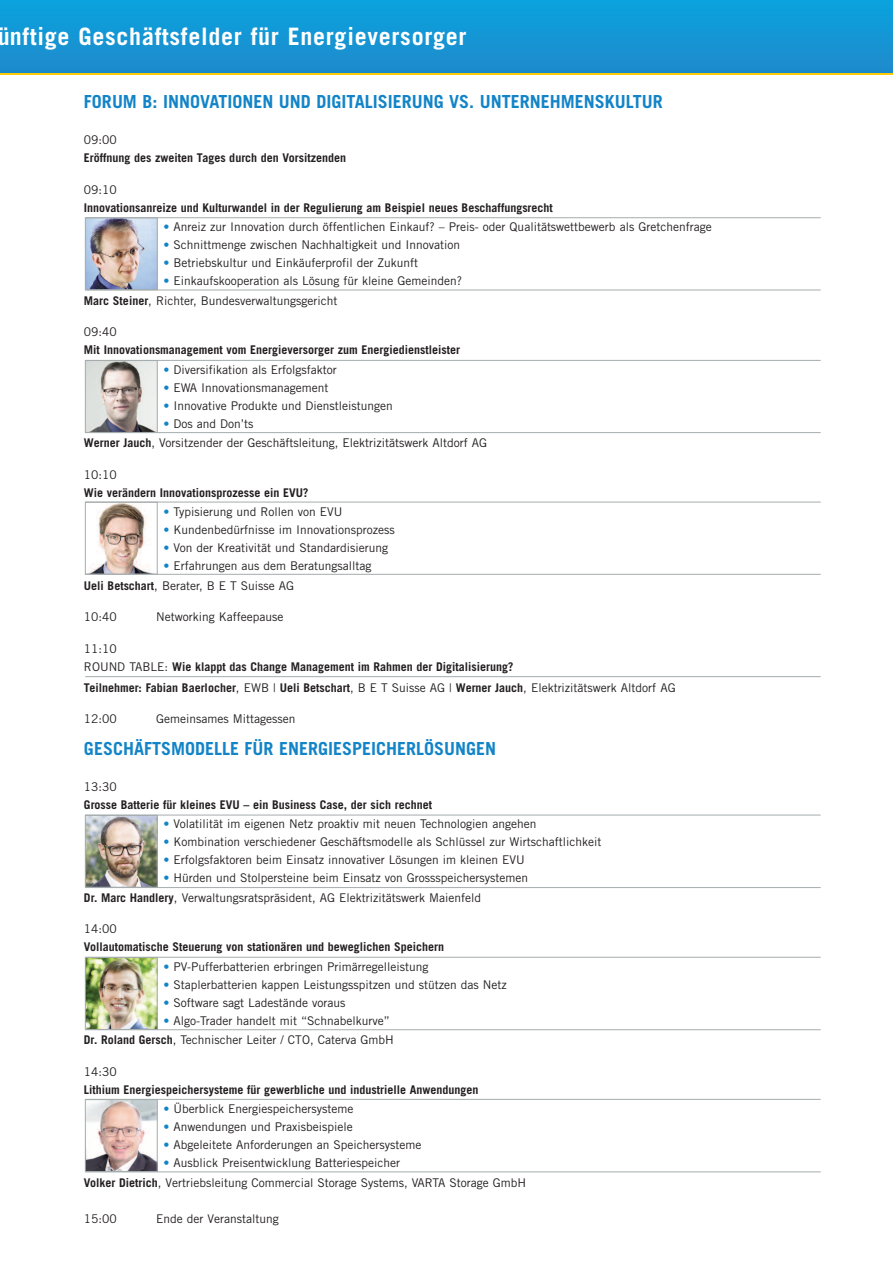
<style>
.page{position:relative;width:893px;height:1263px;background:#fff}
.page>*{position:absolute;margin:0;border:0;box-sizing:border-box;transform-origin:0 0}
.t1{font:700 24px "Trade Gothic";letter-spacing:.03em;color:#fff}
.t2{font:700 18px "Trade Gothic";color:#1284c7}
.t3{font:12px/19.5px "Trade Gothic";color:#231f20}
.t4{font:700 12px/18px "Trade Gothic";color:#231f20}
.s1{color:#1284c7}
.s2{font-weight:700}
.s3{font-weight:400}
</style>
<div class="page">
<div style="left:0;top:39px;width:893px;height:36px;background:linear-gradient(to right,#feca0a,#feca0a)"></div>
<img style="left:87px;top:817px;width:68px;height:68px">
<div style="left:85px;top:815px;width:72px;height:72px;border:1px solid #a5acad"></div>
<hr style="left:85px;top:815px;width:736px;height:1px;background:#a5acad">
<hr style="left:85px;top:887px;width:736px;height:1px;background:#a5acad">
<img style="left:87px;top:362px;width:68px;height:69px">
<div style="left:85px;top:360px;width:72px;height:73px;border:1px solid #a5acad"></div>
<hr style="left:85px;top:360px;width:736px;height:1px;background:#a5acad">
<hr style="left:85px;top:432px;width:736px;height:1px;background:#a5acad">
<img style="left:87px;top:220px;width:68px;height:68px">
<div style="left:85px;top:218px;width:72px;height:72px;border:1px solid #a5acad"></div>
<hr style="left:85px;top:290px;width:736px;height:1px;background:#a5acad">
<img style="left:90px;top:504px;width:61px;height:68px">
<div style="left:85px;top:502px;width:72px;height:72px;border:1px solid #a5acad"></div>
<hr style="left:85px;top:502px;width:736px;height:1px;background:#a5acad">
<hr style="left:85px;top:574px;width:736px;height:1px;background:#a5acad">
<hr style="left:85px;top:676px;width:736px;height:1px;background:#a5acad">
<hr style="left:85px;top:217px;width:736px;height:1px;background:#a5acad">
<img style="left:87px;top:959px;width:68px;height:68px">
<div style="left:85px;top:957px;width:72px;height:72px;border:1px solid #a5acad"></div>
<hr style="left:85px;top:957px;width:736px;height:1px;background:#a5acad">
<hr style="left:85px;top:1029px;width:736px;height:1px;background:#a5acad">
<div style="left:0;top:0;width:893px;height:72px;background:#1496d5"></div>
<img style="left:87px;top:1101px;width:68px;height:69px">
<div style="left:85px;top:1099px;width:72px;height:73px;border:1px solid #a5acad"></div>
<hr style="left:85px;top:1099px;width:736px;height:1px;background:#a5acad">
<hr style="left:85px;top:1171px;width:736px;height:1px;background:#a5acad">
<h1 class="t1" style="left:-3px;top:22px;width:471px">ünftige Geschäftsfelder für Energieversorger</h1>
<h2 class="t2" style="left:84px;top:91px;width:580px">FORUM B: INNOVATIONEN UND DIGITALISIERUNG VS. UNTERNEHMENSKULTUR</h2>
<p class="t3" style="left:84px;top:130px;width:34px">09:00</p>
<p class="t4" style="left:84px;top:149px;width:264px">Eröffnung des zweiten Tages durch den Vorsitzenden</p>
<p class="t3" style="left:84px;top:179px;width:34px">09:10</p>
<p class="t4" style="left:84px;top:198px;width:470px">Innovationsanreize und Kulturwandel in der Regulierung am Beispiel neues Beschaffungsrecht</p>
<p class="t3" style="left:163px;top:217px;width:550px"><span class="s1">•</span> Anreiz zur Innovation durch öffentlichen Einkauf? – Preis- oder Qualitätswettbewerb als Gretchenfrage</p>
<p class="t3" style="left:163px;top:235px;width:298px"><span class="s1">•</span> Schnittmenge zwischen Nachhaltigkeit und Innovation</p>
<p class="t3" style="left:163px;top:253px;width:256px"><span class="s1">•</span> Betriebskultur und Einkäuferprofil der Zukunft</p>
<p class="t3" style="left:84px;top:271px;width:380px;text-indent:79px"><span class="s1">•</span> Einkaufskooperation als Lösung für kleine Gemeinden?<br><span class="s2">Marc Steiner</span>, Richter, Bundesverwaltungsgericht</p>
<p class="t3" style="left:84px;top:322px;width:34px">09:40</p>
<p class="t4" style="left:84px;top:341px;width:378px">Mit Innovationsmanagement vom Energieversorger zum Energiedienstleister</p>
<p class="t3" style="left:163px;top:359px;width:175px"><span class="s1">•</span> Diversifikation als Erfolgsfaktor</p>
<p class="t3" style="left:163px;top:377px;width:167px"><span class="s1">•</span> EWA Innovationsmanagement</p>
<p class="t3" style="left:163px;top:395px;width:231px"><span class="s1">•</span> Innovative Produkte und Dienstleistungen</p>
<p class="t3" style="left:84px;top:413px;width:405px;text-indent:79px"><span class="s1">•</span> Dos and Don’ts<br><span class="s2">Werner Jauch</span>, Vorsitzender der Geschäftsleitung, Elektrizitätswerk Altdorf AG</p>
<p class="t3" style="left:84px;top:464px;width:34px">10:10</p>
<p class="t4" style="left:84px;top:483px;width:226px">Wie verändern Innovationsprozesse ein EVU?</p>
<p class="t3" style="left:163px;top:502px;width:181px"><span class="s1">•</span> Typisierung und Rollen von EVU</p>
<p class="t3" style="left:163px;top:520px;width:233px"><span class="s1">•</span> Kundenbedürfnisse im Innovationsprozess</p>
<p class="t3" style="left:163px;top:538px;width:226px"><span class="s1">•</span> Von der Kreativität und Standardisierung</p>
<p class="t3" style="left:84px;top:556px;width:289px;text-indent:79px"><span class="s1">•</span> Erfahrungen aus dem Beratungsalltag<br><span class="s2">Ueli Betschart</span>, Berater, B E T Suisse AG</p>
<p class="t3" style="left:84px;top:607px;width:34px">10:40</p>
<p class="t3" style="left:156px;top:607px;width:129px">Networking Kaffeepause</p>
<p class="t4" style="left:84px;top:639px;width:431px"><span class="s3">11:10<br>ROUND TABLE:</span> Wie klappt das Change Management im Rahmen der Digitalisierung?</p>
<p class="t4" style="left:84px;top:678px;width:593px">Teilnehmer: Fabian Baerlocher<span class="s3">, EWB |</span> Ueli Betschart<span class="s3">, B E T Suisse AG |</span> Werner Jauch<span class="s3">, Elektrizitätswerk Altdorf AG</span></p>
<p class="t3" style="left:84px;top:709px;width:34px">12:00</p>
<p class="t3" style="left:156px;top:709px;width:141px">Gemeinsames Mittagessen</p>
<h2 class="t2" style="left:84px;top:737px;width:414px">GESCHÄFTSMODELLE FÜR ENERGIESPEICHERLÖSUNGEN</h2>
<p class="t3" style="left:84px;top:776px;width:34px">13:30</p>
<p class="t4" style="left:84px;top:795px;width:350px">Grosse Batterie für kleines EVU – ein Business Case, der sich rechnet</p>
<p class="t3" style="left:163px;top:814px;width:374px"><span class="s1">•</span> Volatilität im eigenen Netz proaktiv mit neuen Technologien angehen</p>
<p class="t3" style="left:163px;top:832px;width:440px"><span class="s1">•</span> Kombination verschiedener Geschäftsmodelle als Schlüssel zur Wirtschaftlichkeit</p>
<p class="t3" style="left:163px;top:850px;width:363px"><span class="s1">•</span> Erfolgsfaktoren beim Einsatz innovativer Lösungen im kleinen EVU</p>
<p class="t3" style="left:84px;top:868px;width:446px;text-indent:79px"><span class="s1">•</span> Hürden und Stolpersteine beim Einsatz von Grossspeichersystemen<br><span class="s2">Dr. Marc Handlery</span>, Verwaltungsratspräsident, AG Elektrizitätswerk Maienfeld</p>
<p class="t3" style="left:84px;top:919px;width:34px">14:00</p>
<p class="t4" style="left:84px;top:938px;width:362px">Vollautomatische Steuerung von stationären und beweglichen Speichern</p>
<p class="t3" style="left:163px;top:956px;width:267px"><span class="s1">•</span> PV-Pufferbatterien erbringen Primärregelleistung</p>
<p class="t3" style="left:163px;top:974px;width:345px"><span class="s1">•</span> Staplerbatterien kappen Leistungsspitzen und stützen das Netz</p>
<p class="t3" style="left:163px;top:992px;width:184px"><span class="s1">•</span> Software sagt Ladestände voraus</p>
<p class="t3" style="left:84px;top:1010px;width:311px;text-indent:79px"><span class="s1">•</span> Algo-Trader handelt mit “Schnabelkurve”<br><span class="s2">Dr. Roland Gersch</span>, Technischer Leiter / CTO, Caterva GmbH</p>
<p class="t3" style="left:84px;top:1061px;width:34px">14:30</p>
<p class="t4" style="left:84px;top:1080px;width:396px">Lithium Energiespeichersysteme für gewerbliche und industrielle Anwendungen</p>
<p class="t3" style="left:163px;top:1099px;width:192px"><span class="s1">•</span> Überblick Energiespeichersysteme</p>
<p class="t3" style="left:163px;top:1117px;width:191px"><span class="s1">•</span> Anwendungen und Praxisbeispiele</p>
<p class="t3" style="left:163px;top:1135px;width:260px"><span class="s1">•</span> Abgeleitete Anforderungen an Speichersysteme</p>
<p class="t3" style="left:84px;top:1153px;width:444px;text-indent:79px"><span class="s1">•</span> Ausblick Preisentwicklung Batteriespeicher<br><span class="s2">Volker Dietrich</span>, Vertriebsleitung Commercial Storage Systems, VARTA Storage GmbH</p>
<p class="t3" style="left:84px;top:1208px;width:34px">15:00</p>
<p class="t3" style="left:156px;top:1208px;width:124px">Ende der Veranstaltung</p>
</div>
